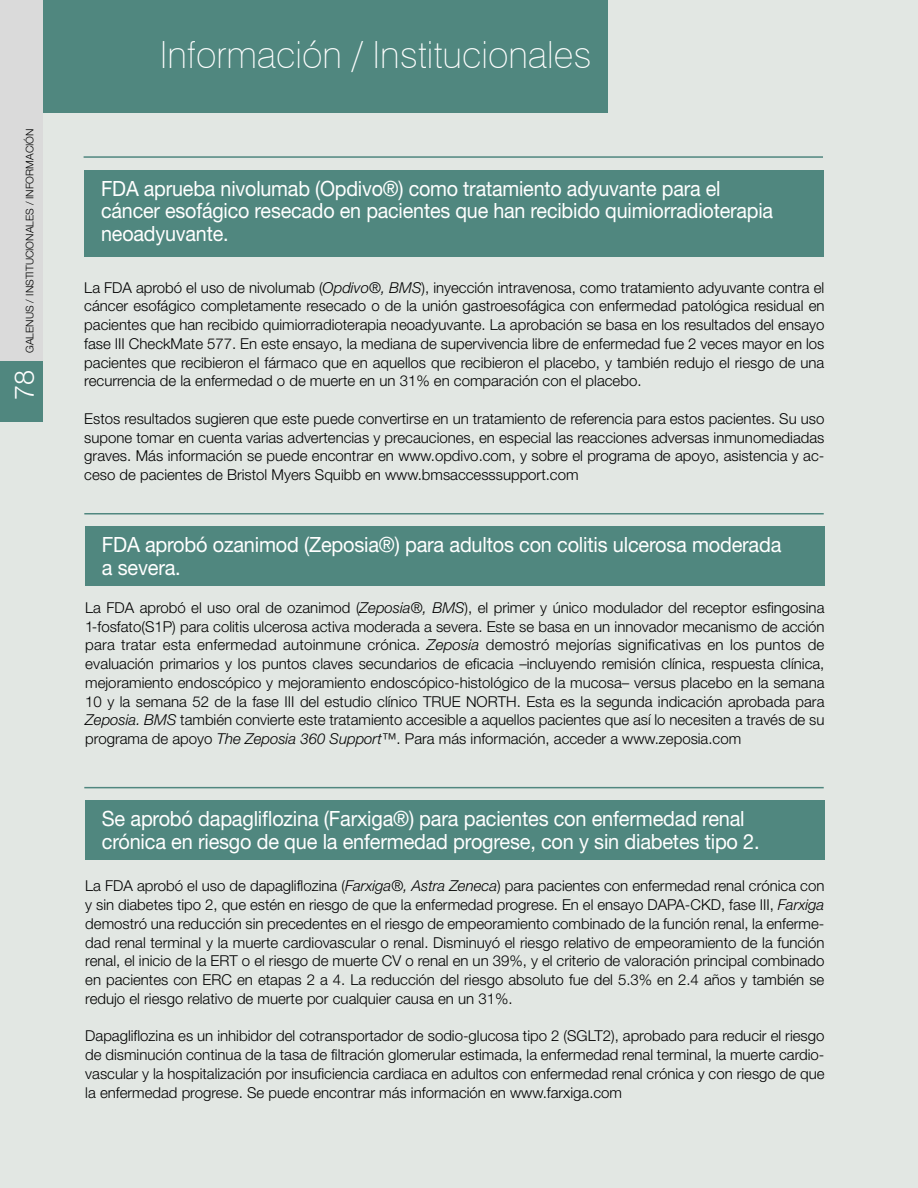
<style>
.page{position:relative;width:918px;height:1188px;background:#e2e7e3}
.page>*{position:absolute;margin:0;border:0;box-sizing:border-box;transform-origin:0 0}
.t1{font:100 37.5px "Swiss 721 BT";color:#fff}
.t2{font:300 27px "Helvetica Neue";color:#fff}
.t3{font:21px/22.5px "Helvetica Neue LT Std";letter-spacing:-.01em;color:#fff;scale:.95 1}
.t4{font:21px/22.5px "Helvetica Neue LT Std";letter-spacing:-.01em;color:#fff;scale:.94 1}
.t5{font:300 15px/18.8px "Helvetica Neue";color:#000;text-align:justify}
.t6{font:300 10.5px "Helvetica Neue";color:#000}
.s1{font-style:italic}
</style>
<div class="page">
<div style="left:43px;top:0;width:565px;height:112px;background:#50877f"></div>
<hr style="left:84px;top:513px;width:740px;height:1px;background:#50877f">
<hr style="left:84px;top:787px;width:740px;height:1px;background:#50877f">
<hr style="left:84px;top:156px;width:739px;height:2px;background:#50877f">
<div style="left:85px;top:527px;width:739px;height:59px;background:#50877f"></div>
<div style="left:85px;top:801px;width:739px;height:59px;background:#50877f"></div>
<div style="left:84px;top:170px;width:740px;height:86px;background:#50877f"></div>
<div style="left:0;top:0;width:43px;height:412px;background:#dadada"></div>
<div style="left:0;top:361px;width:43px;height:61px;background:#50877f"></div>
<p class="t6" style="left:23px;top:353px;width:226px;rotate:-90deg">GALENUS / INSTITUCIONALES / INFORMACIÓN</p>
<h2 class="t2" style="left:8px;top:400px;width:32px;rotate:-90deg">78</h2>
<h1 class="t1" style="left:160px;top:32px;width:433px">Información / Institucionales</h1>
<h3 class="t4" style="left:101px;top:177px;width:716px">FDA aprueba nivolumab (Opdivo®) como tratamiento adyuvante para el cáncer esofágico resecado en pacientes que han recibido quimiorradioterapia neoadyuvante.</h3>
<p class="t5" style="left:84px;top:277px;width:742px">La FDA aprobó el uso de nivolumab (<span class="s1">Opdivo®, BMS</span>), inyección intravenosa, como tratamiento adyuvante contra el cáncer esofágico completamente resecado o de la unión gastroesofágica con enfermedad patológica residual en pacientes que han recibido quimiorradioterapia neoadyuvante. La aprobación se basa en los resultados del ensayo fase III CheckMate 577. En este ensayo, la mediana de supervivencia libre de enfermedad fue 2 veces mayor en los pacientes que recibieron el fármaco que en aquellos que recibieron el placebo, y también redujo el riesgo de una recurrencia de la enfermedad o de muerte en un 31% en comparación con el placebo.</p>
<p class="t5" style="left:84px;top:409px;width:742px">Estos resultados sugieren que este puede convertirse en un tratamiento de referencia para estos pacientes. Su uso supone tomar en cuenta varias advertencias y precauciones, en especial las reacciones adversas inmunomediadas graves. Más información se puede encontrar en www.opdivo.com, y sobre el programa de apoyo, asistencia y ac&shy;ceso de pacientes de Bristol Myers Squibb en www.bmsaccesssupport.com</p>
<h3 class="t3" style="left:102px;top:533px;width:717px">FDA aprobó ozanimod (Zeposia®) para adultos con colitis ulcerosa moderada a severa.</h3>
<p class="t5" style="left:85px;top:598px;width:741px">La FDA aprobó el uso oral de ozanimod (<span class="s1">Zeposia®, BMS</span>), el primer y único modulador del receptor esfingosina 1-fosfato(S1P) para colitis ulcerosa activa moderada a severa. Este se basa en un innovador mecanismo de acción para tratar esta enfermedad autoinmune crónica. <span class="s1">Zeposia</span> demostró mejorías significativas en los puntos de evaluación primarios y los puntos claves secundarios de eficacia –incluyendo remisión clínica, respuesta clínica, mejoramiento endoscópico y mejoramiento endoscópico-histológico de la mucosa– versus placebo en la semana 10 y la semana 52 de la fase III del estudio clínico TRUE NORTH. Esta es la segunda indicación aprobada para <span class="s1">Zeposia. BMS</span> también convierte este tratamiento accesible a aquellos pacientes que así lo necesiten a través de su programa de apoyo <span class="s1">The Zeposia 360 Support™</span>. Para más información, acceder a www.zeposia.com</p>
<h3 class="t3" style="left:102px;top:807px;width:694px">Se aprobó dapagliflozina (Farxiga®) para pacientes con enfermedad renal crónica en riesgo de que la enfermedad progrese, con y sin diabetes tipo 2.</h3>
<p class="t5" style="left:85px;top:876px;width:741px">La FDA aprobó el uso de dapagliflozina (<span class="s1">Farxiga®, Astra Zeneca</span>) para pacientes con enfermedad renal crónica con y sin diabetes tipo 2, que estén en riesgo de que la enfermedad progrese. En el ensayo DAPA-CKD, fase III, <span class="s1">Farxiga </span>demostró una reducción sin precedentes en el riesgo de empeoramiento combinado de la función renal, la enferme&shy;dad renal terminal y la muerte cardiovascular o renal. Disminuyó el riesgo relativo de empeoramiento de la función renal, el inicio de la ERT o el riesgo de muerte CV o renal en un 39%, y el criterio de valoración principal combinado en pacientes con ERC en etapas 2 a 4. La reducción del riesgo absoluto fue del 5.3% en 2.4 años y también se redujo el riesgo relativo de muerte por cualquier causa en un 31%.</p>
<p class="t5" style="left:85px;top:1026px;width:741px">Dapagliflozina es un inhibidor del cotransportador de sodio-glucosa tipo 2 (SGLT2), aprobado para reducir el riesgo de disminución continua de la tasa de filtración glomerular estimada, la enfermedad renal terminal, la muerte cardio&shy;vascular y la hospitalización por insuficiencia cardiaca en adultos con enfermedad renal crónica y con riesgo de que la enfermedad progrese. Se puede encontrar más información en www.farxiga.com</p>
</div>
